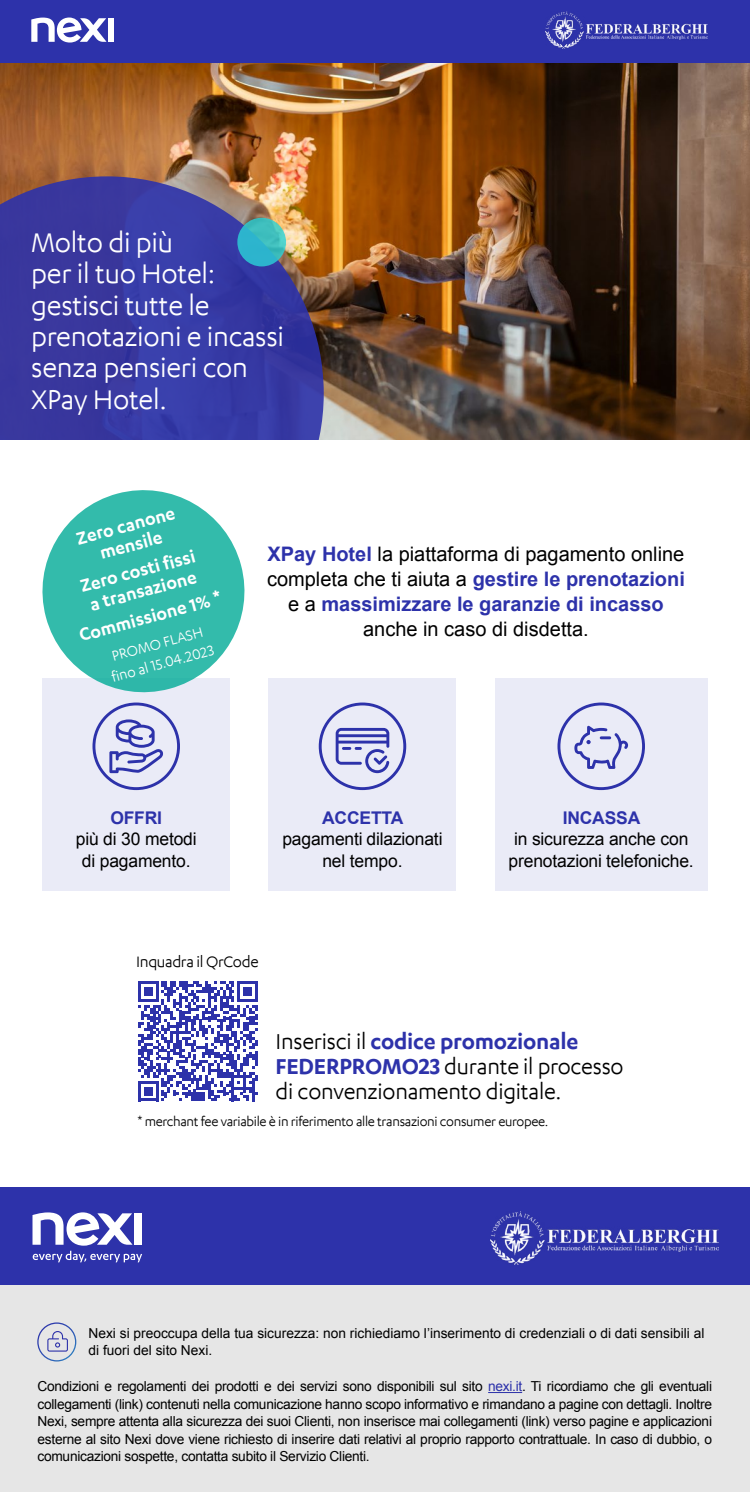
<style>
.page{position:relative;width:750px;height:1492px;background:#fff}
.page>*{position:absolute;margin:0;border:0;box-sizing:border-box;transform-origin:0 0}
.t1{font:31.25px/31.2px "Karbon App";letter-spacing:-.01em;color:#fff}
.t2{font:25px/25px "Karbon App";letter-spacing:-.01em;color:#000}
.t3{font:600 20.25px/20.2px "Karbon App";color:#fff;text-align:center}
.t4{font:20px/25px "Arial";color:#000;text-align:center}
.t5{font:17.5px/21.2px "Arial";letter-spacing:-.01em;color:#000;text-align:center}
.t6{font:700 17.5px "Arial";letter-spacing:-.01em;color:#2d32aa}
.t7{font:17.5px "Karbon App";letter-spacing:-.02em;color:#000}
.t8{font:16.12px/20.2px "Karbon App";color:#fff;text-align:center}
.t9{font:15px "Karbon App";letter-spacing:-.02em;color:#000}
.t10{font:13.75px/17.5px "Arial";color:#000;text-align:justify}
.s1{font-weight:700;color:#2d32aa}
.s2{font-weight:600;color:#2d32aa}
.s3{color:#2d32aa}
</style>
<div class="page">
<div style="left:0;top:1284px;width:750px;height:207px;background:#e6e6e6"></div>
<hr style="left:488px;top:1391px;width:34px;height:1px;background:#2d32aa">
<svg style="left:47px;top:1331px;width:21px;height:20px"></svg>
<div style="left:37px;top:1322px;width:39px;height:39px;border:1px solid #fff;border-radius:50%"></div>
<div style="left:0;top:1187px;width:750px;height:97px;background:#2d32aa"></div>
<svg style="left:33px;top:1212px;width:109px;height:50px"></svg>
<img style="left:0;top:63px;width:750px;height:376px">
<svg style="left:0;top:176px;width:324px;height:263px;background:#474298"></svg>
<svg style="left:237px;top:218px;width:49px;height:48px;background:#36b9c5"></svg>
<img style="left:491px;top:1211px;width:228px;height:53px">
<div style="left:0;top:0;width:750px;height:63px;background:#2d32aa"></div>
<div style="left:108px;top:18px;width:6px;height:24px;background:#fff"></div>
<svg style="left:31px;top:18px;width:76px;height:25px"></svg>
<img style="left:546px;top:11px;width:161px;height:38px">
<div style="left:269px;top:678px;width:187px;height:212px;background:#eaebf7"></div>
<svg style="left:319px;top:702px;width:87px;height:88px"></svg>
<div style="left:495px;top:678px;width:212px;height:212px;background:#eaebf7"></div>
<svg style="left:557px;top:702px;width:88px;height:88px"></svg>
<div style="left:43px;top:678px;width:187px;height:212px;background:#eaebf7"></div>
<svg style="left:93px;top:703px;width:87px;height:87px"></svg>
<svg style="left:42px;top:490px;width:203px;height:213px;fill:#33bbab"></svg>
<svg style="left:138px;top:981px;width:120px;height:120px"></svg>
<h1 class="t1" style="left:31px;top:226px;width:254px">Molto di più<br>per il tuo Hotel: gestisci tutte le prenotazioni e incassi senza pensieri con<br>XPay Hotel.</h1>
<h3 class="t3" style="left:74px;top:528px;width:103px;rotate:-15deg">Zero canone mensile</h3>
<h3 class="t3" style="left:78px;top:576px;width:120px;text-align:left;rotate:-15deg">Zero costi fissi a transazione</h3>
<h3 class="t3" style="left:77px;top:625px;width:148px;rotate:-15deg">Commissione 1% *</h3>
<p class="t8" style="left:104px;top:647px;width:107px;rotate:-15deg">PROMO FLASH fino al 15.04.2023</p>
<h3 class="t4" style="left:267px;top:541px;width:419px"><span class="s1">XPay Hotel</span> la piattaforma di pagamento online completa che ti aiuta a <span class="s1">gestire le prenotazioni </span>e a <span class="s1">massimizzare le garanzie di incasso </span>anche in caso di disdetta.</h3>
<p class="t6" style="left:110px;top:806px;width:53px">OFFRI</p>
<p class="t5" style="left:76px;top:828px;width:122px">più di 30 metodi di pagamento.</p>
<p class="t6" style="left:322px;top:806px;width:83px">ACCETTA</p>
<p class="t5" style="left:282px;top:828px;width:162px">pagamenti dilazionati nel tempo.</p>
<p class="t6" style="left:563px;top:806px;width:79px">INCASSA</p>
<p class="t5" style="left:509px;top:828px;width:187px">in sicurezza anche con prenotazioni telefoniche.</p>
<p class="t7" style="left:136px;top:952px;width:124px">Inquadra il QrCode</p>
<h2 class="t2" style="left:276px;top:1028px;width:350px">Inserisci il <span class="s2">codice promozionale<br>FEDERPROMO23</span> durante il processo di convenzionamento digitale.</h2>
<p class="t9" style="left:137px;top:1113px;width:413px">* merchant fee variabile è in riferimento alle transazioni consumer europee.</p>
<p class="t10" style="left:88px;top:1324px;width:617px">Nexi si preoccupa della tua sicurezza: non richiediamo l’inserimento di credenziali o di dati sensibili al di fuori del sito Nexi.</p>
<p class="t10" style="left:38px;top:1377px;width:676px">Condizioni e regolamenti dei prodotti e dei servizi sono disponibili sul sito <span class="s3">nexi.it</span>. Ti ricordiamo che gli eventuali collegamenti (link) contenuti nella comunicazione hanno scopo informativo e rimandano a pagine con dettagli. Inoltre Nexi, sempre attenta alla sicurezza dei suoi Clienti, non inserisce mai collegamenti (link) verso pagine e applicazioni esterne al sito Nexi dove viene richiesto di inserire dati relativi al proprio rapporto contrattuale. In caso di dubbio, o comunicazioni sospette, contatta subito il Servizio Clienti.</p>
</div>
